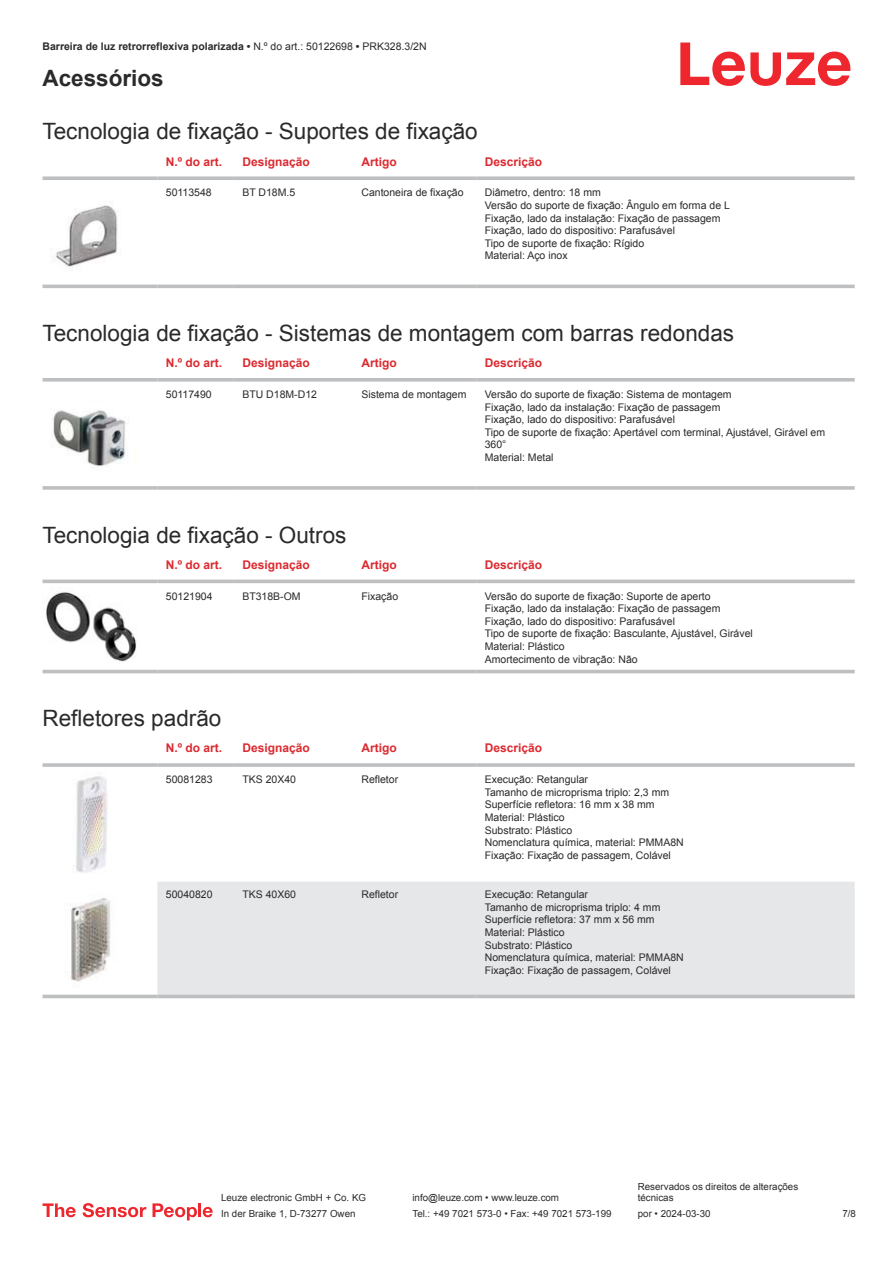
<style>
.page{position:relative;width:893px;height:1263px;background:#fff}
.page>*{position:absolute;margin:0;border:0;box-sizing:border-box;transform-origin:0 0}
.t1{font:22.5px "Arial";color:#2b292a}
.t2{font:700 22.5px "Arial";color:#2b292a}
.t3{font:700 12px "Arial";color:#db2a30}
.t4{font:10.5px/12.6px "Arial";color:#2b292a}
.t5{font:700 10.5px "Arial";color:#2b292a}
.t6{font:9.75px/11.7px "Arial";color:#2b292a}
.s1{font-weight:400}
</style>
<div class="page">
<svg style="left:680px;top:43px;width:170px;height:43px"></svg>
<svg style="left:43px;top:284px;width:812px;height:1px"></svg>
<svg style="left:43px;top:176px;width:114px;height:4px"></svg>
<svg style="left:157px;top:176px;width:77px;height:4px"></svg>
<svg style="left:234px;top:176px;width:119px;height:4px"></svg>
<svg style="left:353px;top:176px;width:123px;height:4px"></svg>
<svg style="left:476px;top:176px;width:379px;height:4px;background:#c4c6c8"></svg>
<hr style="left:43px;top:285px;width:114px;height:3px;background:#bdbfc1">
<hr style="left:157px;top:285px;width:77px;height:3px;background:#bdbfc1">
<hr style="left:234px;top:285px;width:119px;height:3px;background:#bdbfc1">
<hr style="left:353px;top:285px;width:123px;height:3px;background:#bdbfc1">
<hr style="left:476px;top:285px;width:379px;height:3px;background:#bdbfc1">
<img style="left:54px;top:205px;width:64px;height:64px">
<svg style="left:43px;top:378px;width:114px;height:4px"></svg>
<svg style="left:157px;top:378px;width:77px;height:4px"></svg>
<svg style="left:234px;top:378px;width:119px;height:4px"></svg>
<svg style="left:353px;top:378px;width:123px;height:4px"></svg>
<svg style="left:476px;top:378px;width:379px;height:4px;background:#c3c5c7"></svg>
<svg style="left:43px;top:486px;width:114px;height:4px"></svg>
<hr style="left:157px;top:486px;width:77px;height:4px;background:#c5c7c8">
<svg style="left:234px;top:486px;width:119px;height:4px"></svg>
<svg style="left:353px;top:486px;width:123px;height:4px"></svg>
<hr style="left:476px;top:486px;width:379px;height:4px;background:#c5c7c8">
<img style="left:53px;top:410px;width:75px;height:57px">
<svg style="left:43px;top:579px;width:812px;height:95px"></svg>
<hr style="left:43px;top:580px;width:114px;height:3px;background:#bdbfc1">
<hr style="left:157px;top:580px;width:77px;height:3px;background:#bdbfc1">
<hr style="left:234px;top:580px;width:119px;height:3px;background:#bdbfc1">
<hr style="left:353px;top:580px;width:123px;height:3px;background:#bdbfc1">
<hr style="left:476px;top:580px;width:379px;height:3px;background:#bdbfc1">
<hr style="left:43px;top:670px;width:114px;height:3px;background:#bdbfc1">
<hr style="left:157px;top:670px;width:77px;height:3px;background:#bdbfc1">
<hr style="left:234px;top:670px;width:119px;height:3px;background:#bdbfc1">
<hr style="left:353px;top:670px;width:123px;height:3px;background:#bdbfc1">
<hr style="left:476px;top:670px;width:379px;height:3px;background:#bdbfc1">
<img style="left:43px;top:587px;width:97px;height:77px">
<svg style="left:43px;top:994px;width:812px;height:5px"></svg>
<div style="left:157px;top:882px;width:698px;height:113px;background:#e6e7e9"></div>
<hr style="left:43px;top:763px;width:114px;height:4px;background:#bdbfc1">
<hr style="left:157px;top:763px;width:77px;height:4px;background:#c8c9cb">
<hr style="left:234px;top:763px;width:119px;height:4px;background:#c3c5c6">
<hr style="left:353px;top:763px;width:123px;height:4px;background:#bdbfc1">
<hr style="left:476px;top:763px;width:379px;height:4px;background:#c8c9cb">
<hr style="left:43px;top:995px;width:114px;height:3px;background:#bdbfc1">
<hr style="left:157px;top:995px;width:77px;height:3px;background:#bdbfc1">
<hr style="left:234px;top:995px;width:119px;height:3px;background:#bdbfc1">
<hr style="left:353px;top:995px;width:123px;height:3px;background:#bdbfc1">
<hr style="left:476px;top:995px;width:379px;height:3px;background:#bdbfc1">
<img style="left:73px;top:776px;width:34px;height:97px">
<img style="left:70px;top:898px;width:40px;height:84px">
<svg style="left:43px;top:1203px;width:33px;height:14px"></svg>
<svg style="left:83px;top:1203px;width:63px;height:14px"></svg>
<svg style="left:153px;top:1203px;width:44px;height:17px"></svg>
<hr style="left:198px;top:1203px;width:3px;height:14px;background:#ed272d">
<svg style="left:203px;top:1207px;width:10px;height:10px"></svg>
<p class="t5" style="left:43px;top:42px;width:386px">Barreira de luz retrorreflexiva polarizada • <span class="s1">N.º do art.: 50122698</span> • <span class="s1">PRK328.3/2N</span></p>
<h1 class="t2" style="left:43px;top:69px;width:123px">Acessórios</h1>
<h1 class="t1" style="left:43px;top:123px;width:437px">Tecnologia de fixação - Suportes de fixação</h1>
<p class="t3" style="left:166px;top:157px;width:58px">N.º do art.</p>
<p class="t3" style="left:242px;top:157px;width:69px">Designação</p>
<p class="t3" style="left:361px;top:157px;width:37px">Artigo</p>
<p class="t3" style="left:485px;top:157px;width:59px">Descrição</p>
<p class="t4" style="left:166px;top:187px;width:47px">50113548</p>
<p class="t4" style="left:242px;top:187px;width:54px">BT D18M.5</p>
<p class="t4" style="left:361px;top:187px;width:104px">Cantoneira de fixação</p>
<p class="t4" style="left:485px;top:187px;width:247px">Diâmetro, dentro: 18 mm<br>Versão do suporte de fixação: Ângulo em forma de L Fixação, lado da instalação: Fixação de passagem Fixação, lado do dispositivo: Parafusável<br>Tipo de suporte de fixação: Rígido<br>Material: Aço inox</p>
<h1 class="t1" style="left:43px;top:325px;width:693px">Tecnologia de fixação - Sistemas de montagem com barras redondas</h1>
<p class="t3" style="left:166px;top:358px;width:58px">N.º do art.</p>
<p class="t3" style="left:242px;top:358px;width:69px">Designação</p>
<p class="t3" style="left:361px;top:358px;width:37px">Artigo</p>
<p class="t3" style="left:485px;top:358px;width:59px">Descrição</p>
<p class="t4" style="left:166px;top:389px;width:47px">50117490</p>
<p class="t4" style="left:242px;top:389px;width:76px">BTU D18M-D12</p>
<p class="t4" style="left:361px;top:389px;width:107px">Sistema de montagem</p>
<p class="t4" style="left:485px;top:389px;width:342px">Versão do suporte de fixação: Sistema de montagem<br>Fixação, lado da instalação: Fixação de passagem<br>Fixação, lado do dispositivo: Parafusável<br>Tipo de suporte de fixação: Apertável com terminal, Ajustável, Girável em 360°<br>Material: Metal</p>
<h1 class="t1" style="left:43px;top:526px;width:305px">Tecnologia de fixação - Outros</h1>
<p class="t3" style="left:166px;top:560px;width:58px">N.º do art.</p>
<p class="t3" style="left:242px;top:560px;width:69px">Designação</p>
<p class="t3" style="left:361px;top:560px;width:37px">Artigo</p>
<p class="t3" style="left:485px;top:560px;width:59px">Descrição</p>
<p class="t4" style="left:166px;top:591px;width:48px">50121904</p>
<p class="t4" style="left:242px;top:591px;width:60px">BT318B-OM</p>
<p class="t4" style="left:361px;top:591px;width:38px">Fixação</p>
<p class="t4" style="left:485px;top:591px;width:270px">Versão do suporte de fixação: Suporte de aperto Fixação, lado da instalação: Fixação de passagem Fixação, lado do dispositivo: Parafusável<br>Tipo de suporte de fixação: Basculante, Ajustável, Girável Material: Plástico<br>Amortecimento de vibração: Não</p>
<h1 class="t1" style="left:43px;top:710px;width:180px">Refletores padrão</h1>
<p class="t3" style="left:166px;top:743px;width:58px">N.º do art.</p>
<p class="t3" style="left:242px;top:743px;width:69px">Designação</p>
<p class="t3" style="left:361px;top:743px;width:37px">Artigo</p>
<p class="t3" style="left:485px;top:743px;width:59px">Descrição</p>
<p class="t4" style="left:166px;top:774px;width:48px">50081283</p>
<p class="t4" style="left:242px;top:774px;width:55px">TKS 20X40</p>
<p class="t4" style="left:361px;top:774px;width:38px">Refletor</p>
<p class="t4" style="left:485px;top:774px;width:200px">Execução: Retangular<br>Tamanho de microprisma triplo: 2,3 mm<br>Superfície refletora: 16 mm x 38 mm<br>Material: Plástico<br>Substrato: Plástico<br>Nomenclatura química, material: PMMA8N<br>Fixação: Fixação de passagem, Colável</p>
<p class="t4" style="left:166px;top:889px;width:48px">50040820</p>
<p class="t4" style="left:242px;top:889px;width:55px">TKS 40X60</p>
<p class="t4" style="left:361px;top:889px;width:38px">Refletor</p>
<p class="t4" style="left:485px;top:889px;width:200px">Execução: Retangular<br>Tamanho de microprisma triplo: 4 mm<br>Superfície refletora: 37 mm x 56 mm<br>Material: Plástico<br>Substrato: Plástico<br>Nomenclatura química, material: PMMA8N<br>Fixação: Fixação de passagem, Colável</p>
<p class="t6" style="left:221px;top:1193px;width:146px">Leuze electronic GmbH + Co. KG</p>
<p class="t6" style="left:412px;top:1193px;width:148px">info@leuze.com • www.leuze.com</p>
<p class="t6" style="left:638px;top:1181px;width:162px">Reservados os direitos de alterações técnicas</p>
<p class="t6" style="left:221px;top:1209px;width:136px">In der Braike 1, D-73277 Owen</p>
<p class="t6" style="left:412px;top:1209px;width:201px">Tel.: +49 7021 573-0 • Fax: +49 7021 573-199</p>
<p class="t6" style="left:638px;top:1209px;width:74px">por • 2024-03-30</p>
<p class="t6" style="left:842px;top:1209px;width:15px">7 /8</p>
</div>
